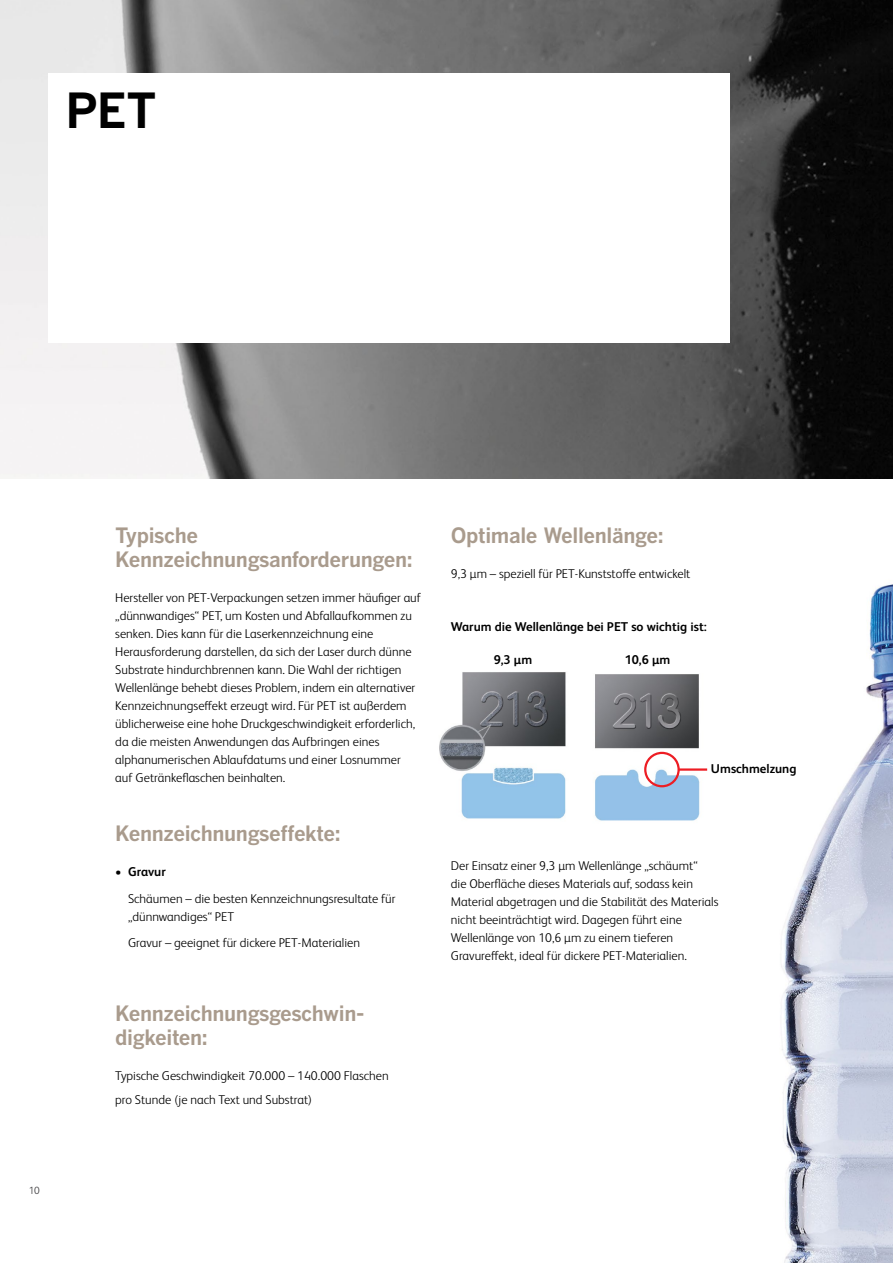
<style>
.page{position:relative;width:893px;height:1263px;background:#fff}
.page>*{position:absolute;margin:0;border:0;box-sizing:border-box;transform-origin:0 0}
.t1{font:700 48px "Benton Gothic";color:#000}
.t2{font:700 21px/24px "Benton Gothic";letter-spacing:-.02em;color:#a99b8d}
.t3{font:300 12.75px/18px "FS Albert Pro";color:#000}
.t4{font:700 12.75px "FS Albert Pro";color:#000}
.t5{font:300 10.5px "FS Albert Pro";color:#414042}
.s1{font-weight:700}
</style>
<div class="page">
<img style="left:781px;top:584px;width:112px;height:679px">
<img style="left:439px;top:672px;width:127px;height:147px">
<img style="left:595px;top:674px;width:113px;height:147px">
<img style="left:0;top:0;width:893px;height:478px">
<div style="left:48px;top:73px;width:682px;height:270px;background:#fff"></div>
<div style="left:644px;top:752px;width:36px;height:35px;border:2px solid #ed1d24;border-radius:50%"></div>
<hr style="left:678px;top:768px;width:29px;height:3px;background:#ed1d24">
<h1 class="t1" style="left:66px;top:83px;width:93px">PET</h1>
<p class="t5" style="left:29px;top:1183px;width:13px">10</p>
<h2 class="t2" style="left:115px;top:524px;width:299px">Typische<br>Kennzeichnungsanforderungen:</h2>
<p class="t3" style="left:115px;top:588px;width:307px">Hersteller von PET-Verpackungen setzen immer häufiger auf „dünnwandiges“ PET, um Kosten und Abfallaufkommen zu senken. Dies kann für die Laserkennzeichnung eine Herausforderung darstellen, da sich der Laser durch dünne Substrate hindurchbrennen kann. Die Wahl der richtigen Wellenlänge behebt dieses Problem, indem ein alternativer Kennzeichnungseffekt erzeugt wird. Für PET ist außerdem üblicherweise eine hohe Druckgeschwindigkeit erforderlich, da die meisten Anwendungen das Aufbringen eines alphanumerischen Ablaufdatums und einer Losnummer auf Getränkeflaschen beinhalten.</p>
<h2 class="t2" style="left:115px;top:822px;width:227px">Kennzeichnungseffekte:</h2>
<p class="t3" style="left:128px;top:858px;width:269px;line-height:26.5px;text-indent:-13px">• <span class="s1">Gravur<br></span>Schäumen – die besten Kennzeichnungsresultate für</p>
<p class="t3" style="left:128px;top:902px;width:234px;line-height:26.5px">„dünnwandiges“ PET<br>Gravur – geeignet für dickere PET-Materialien</p>
<h2 class="t2" style="left:115px;top:1002px;width:251px">Kennzeichnungsgeschwin&shy;digkeiten:</h2>
<p class="t3" style="left:115px;top:1063px;width:275px;line-height:24px">Typische Geschwindigkeit 70.000 – 140.000 Flaschen pro Stunde (je nach Text und Substrat)</p>
<h2 class="t2" style="left:451px;top:524px;width:214px">Optimale Wellenlänge:</h2>
<p class="t3" style="left:451px;top:564px;width:241px">9,3 µm – speziell für PET-Kunststoffe entwickelt</p>
<p class="t4" style="left:451px;top:618px;width:258px">Warum die Wellenlänge bei PET so wichtig ist:</p>
<p class="t4" style="left:494px;top:651px;width:40px">9,3 µm</p>
<p class="t4" style="left:625px;top:651px;width:47px">10,6 µm</p>
<p class="t4" style="left:711px;top:760px;width:87px">Umschmelzung</p>
<p class="t3" style="left:451px;top:856px;width:269px">Der Einsatz einer 9,3 µm Wellenlänge „schäumt“<br>die Oberfläche dieses Materials auf, sodass kein Material abgetragen und die Stabilität des Materials nicht beeinträchtigt wird. Dagegen führt eine Wellenlänge von 10,6 µm zu einem tieferen Gravureffekt, ideal für dickere PET-Materialien.</p>
</div>
